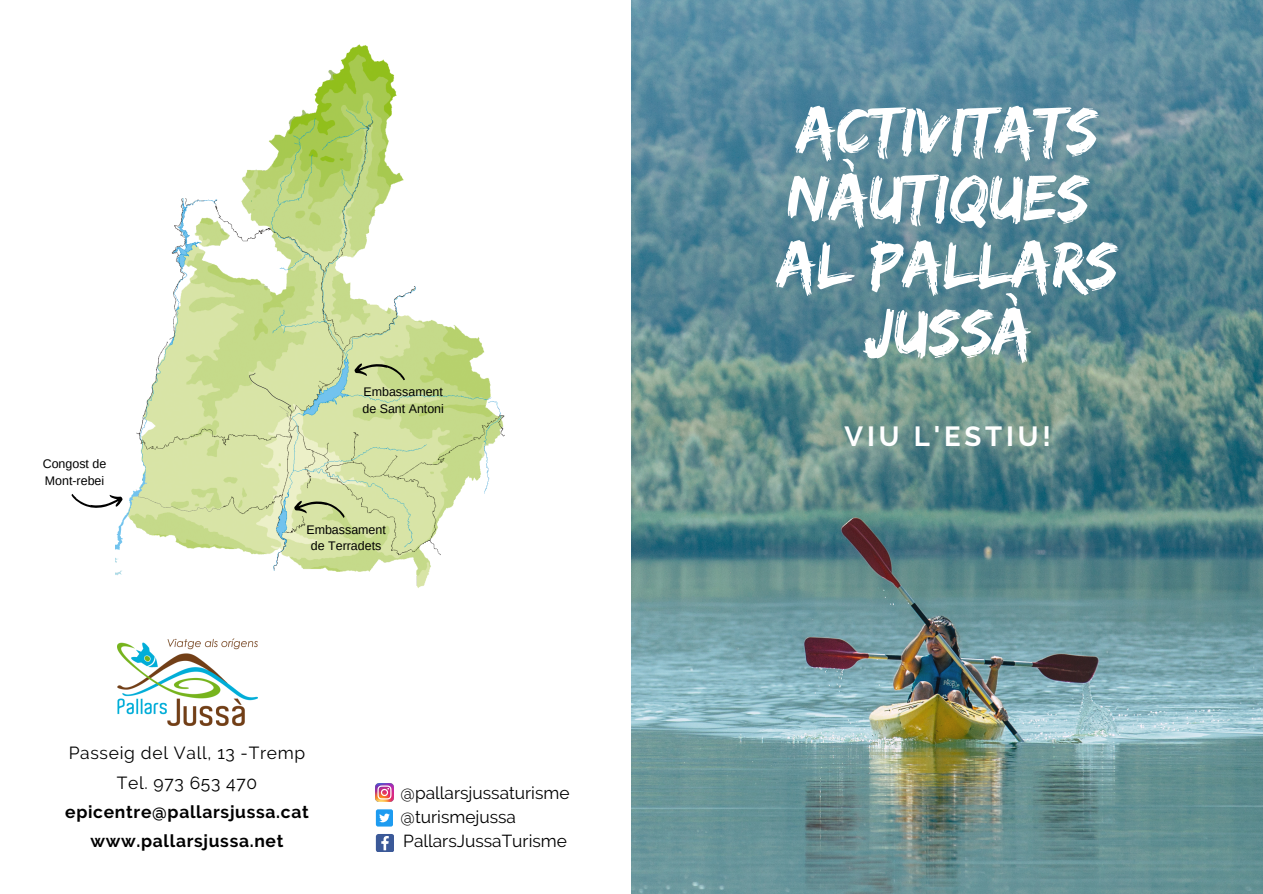
<style>
.page{position:relative;width:1263px;height:894px;background:#fff}
.page>*{position:absolute;margin:0;border:0;box-sizing:border-box;transform-origin:0 0}
.t1{font:67.2px/67.1px "Edo";color:#fff}
.t2{font:700 27.6px "Raleway";letter-spacing:.14em;color:#fff}
.t3{font:700 17.4px "Raleway";letter-spacing:.04em;color:#000}
.t4{font:17.4px "Raleway";letter-spacing:.04em;color:#000}
.t5{font:17.25px "Raleway";color:#000}
.t6{font:12.45px/16.6px "Arimo";color:#000}
</style>
<div class="page">
<img style="left:631px;top:0;width:632px;height:893px">
<div style="left:376px;top:809px;width:17px;height:17px;background:#1d9bf0;border-radius:2px"></div>
<svg style="left:379px;top:813px;width:11px;height:9px"></svg>
<img style="left:376px;top:783px;width:18px;height:18px">
<svg style="left:376px;top:834px;width:18px;height:17px"></svg>
<img style="left:116px;top:44px;width:389px;height:544px">
<img style="left:117px;top:638px;width:141px;height:88px">
<svg style="left:354px;top:361px;width:52px;height:19px"></svg>
<svg style="left:293px;top:498px;width:53px;height:20px"></svg>
<svg style="left:71px;top:493px;width:52px;height:15px"></svg>
<p class="t6" style="left:43px;top:455px;width:65px">Congost de<br>Mont-rebei</p>
<p class="t6" style="left:362px;top:383px;width:83px">Embassament de Sant Antoni</p>
<p class="t6" style="left:306px;top:520px;width:81px;text-align:center">Embassament de Terradets</p>
<p class="t4" style="left:69px;top:742px;width:238px">Passeig del Vall, 13 -Tremp</p>
<p class="t4" style="left:117px;top:772px;width:142px">Tel. 973 653 470</p>
<p class="t3" style="left:65px;top:801px;width:245px">epicentre@pallarsjussa.cat</p>
<p class="t3" style="left:91px;top:830px;width:194px">www.pallarsjussa.net</p>
<p class="t5" style="left:401px;top:782px;width:170px">@pallarsjussaturisme</p>
<p class="t5" style="left:401px;top:806px;width:117px">@turismejussa</p>
<p class="t5" style="left:403px;top:830px;width:165px">PallarsJussaTurisme</p>
<p class="t1" style="left:788px;top:95px;width:312px">ACTIVITATS<br>NÀUTIQUES</p>
<p class="t1" style="left:778px;top:229px;width:341px;text-align:center">al PALLARS<br>JUSSÀ</p>
<p class="t2" style="left:844px;top:420px;width:208px">VIU L'ESTIU!</p>
</div>
